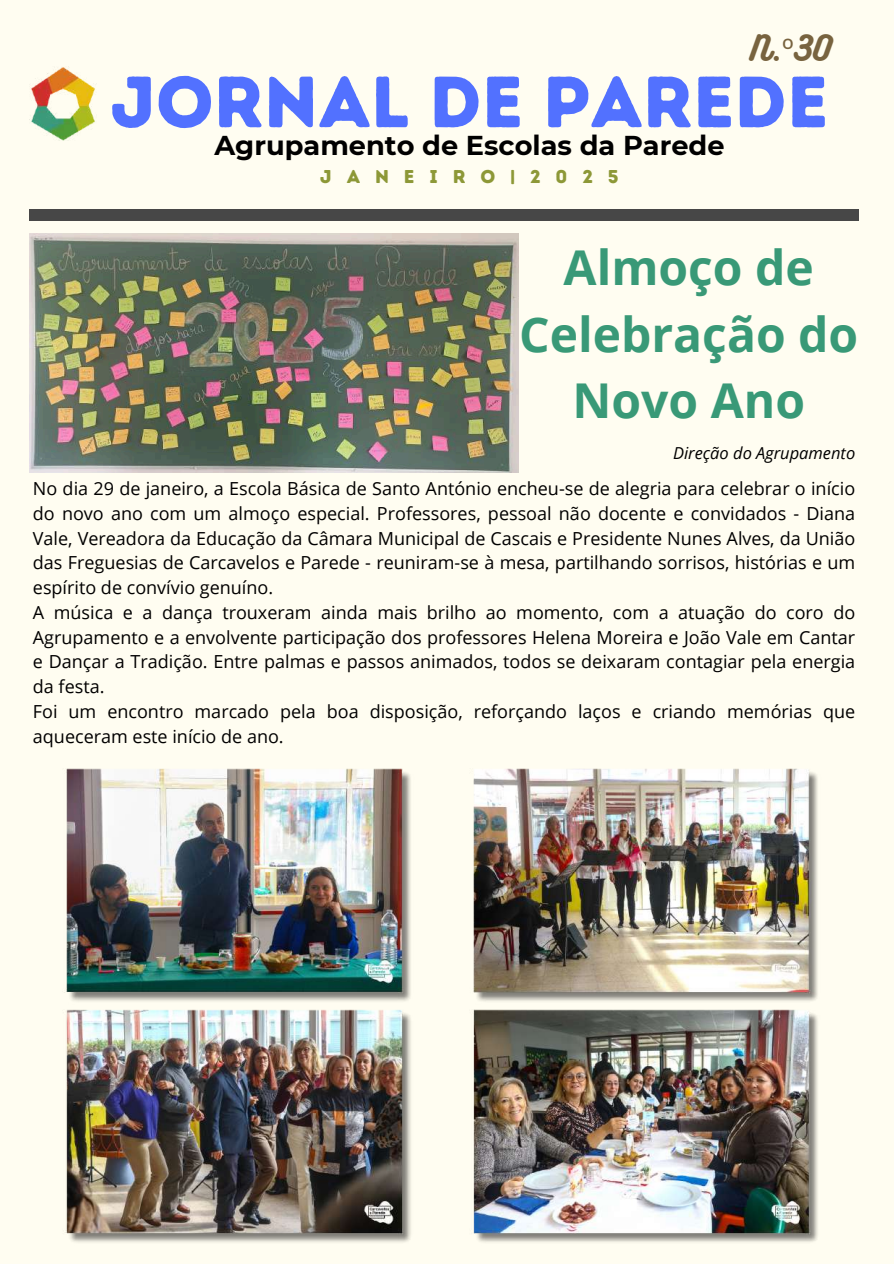
<style>
.page{position:relative;width:894px;height:1264px;background:#fff}
.page>*{position:absolute;margin:0;border:0;box-sizing:border-box;transform-origin:0 0}
.t1{font:72.15px "Intro Rust Base";color:#5271ff}
.t2{font:700 48px/66.3px "Open Sans";color:#399977;text-align:center}
.t3{font:31.05px "Bukhari Script";color:#78633f}
.t4{font:700 27.15px "Montserrat";color:#000}
.t5{font:18.6px "Intro Rust Base";letter-spacing:.8em;color:#8d9837}
.t6{font:18px/24.8px "Open Sans";color:#000}
.t7{font:italic 16.5px "Open Sans";color:#000}
.s1{font-family:"Noto Sans"}
</style>
<div class="page">
<div style="left:0;top:0;width:893px;height:1263px;background:#fffdf1"></div>
<img style="left:29px;top:67px;width:66px;height:73px">
<div style="left:29px;top:210px;width:829px;height:11px;background:#474747"></div>
<img style="left:473px;top:768px;width:345px;height:233px">
<img style="left:29px;top:233px;width:490px;height:240px">
<img style="left:65px;top:1009px;width:346px;height:233px">
<img style="left:473px;top:1009px;width:345px;height:233px">
<img style="left:64px;top:768px;width:347px;height:233px">
<h3 class="t3" style="left:750px;top:28px;width:82px">N.<span class="s1">º</span>30</h3>
<h1 class="t1" style="left:111px;top:59px;width:719px">JORNAL DE PAREDE</h1>
<h3 class="t4" style="left:214px;top:129px;width:511px">Agrupamento de Escolas da Parede</h3>
<p class="t5" style="left:320px;top:166px;width:300px">JANEIRO|2025</p>
<h2 class="t2" style="left:519px;top:233px;width:340px">Almoço de<br>Celebração do<br>Novo Ano</h2>
<p class="t7" style="left:672px;top:441px;width:184px">Direção do Agrupamento</p>
<p class="t6" style="left:33px;top:476px;width:823px">No dia 29 de janeiro, a Escola Básica de Santo António encheu-se de alegria para celebrar o início do novo ano com um almoço especial. Professores, pessoal não docente e convidados - Diana Vale, Vereadora da Educação da Câmara Municipal de Cascais e Presidente Nunes Alves, da União das Freguesias de Carcavelos e Parede - reuniram-se à mesa, partilhando sorrisos, histórias e um espírito de convívio genuíno.<br>A música e a dança trouxeram ainda mais brilho ao momento, com a atuação do coro do Agrupamento e a envolvente participação dos professores Helena Moreira e João Vale em Cantar e Dançar a Tradição. Entre palmas e passos animados, todos se deixaram contagiar pela energia da festa.<br>Foi um encontro marcado pela boa disposição, reforçando laços e criando memórias que aqueceram este início de ano.</p>
</div>
